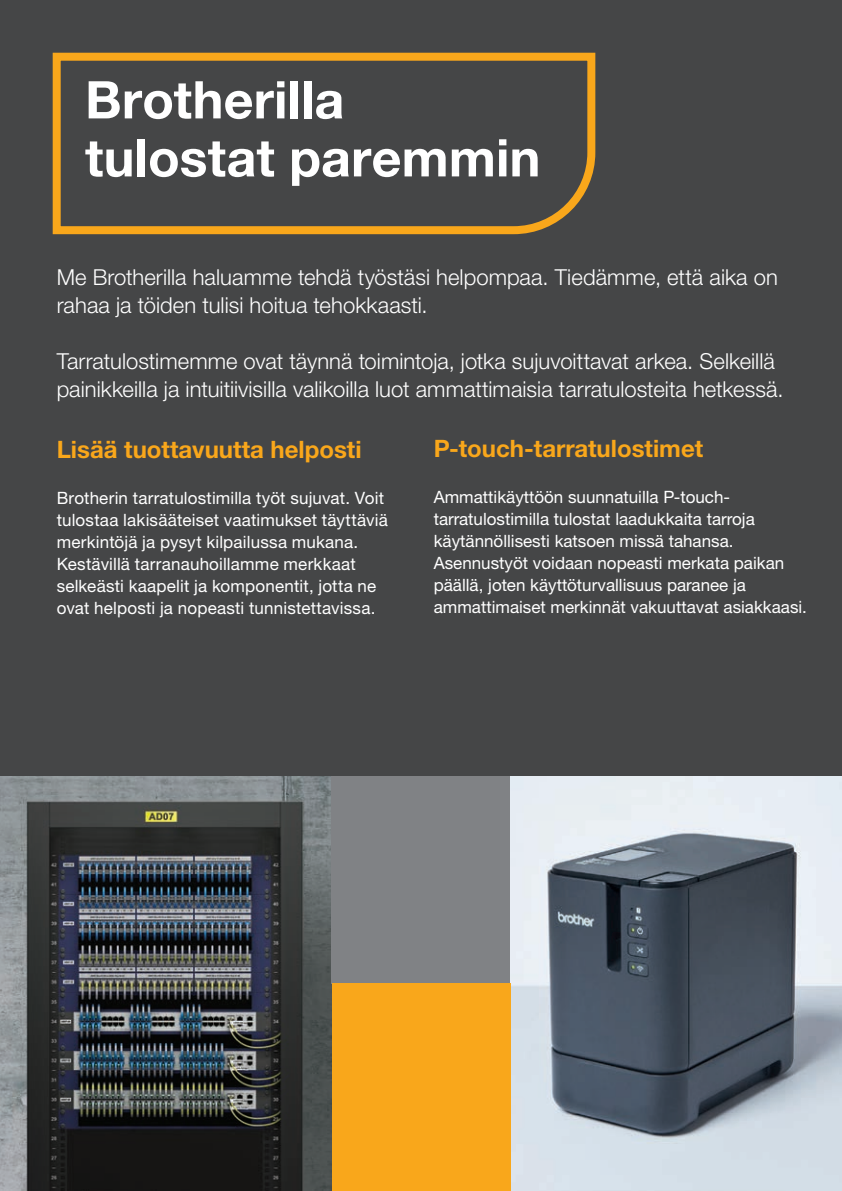
<style>
.page{position:relative;width:842px;height:1191px;background:#fff}
.page>*{position:absolute;margin:0;border:0;box-sizing:border-box;transform-origin:0 0}
.t1{font:700 52px/58px "Helvetica Neue LTW1 G";letter-spacing:.005em;color:#fff}
.t2{font:700 24px "Helvetica Neue LTW1 G";color:#f9a71b}
.t3{font:300 22px/28px "Helvetica Neue LTW1 G";color:#fff}
.t4{font:17px/22px "Helvetica Neue LTW1 G";color:#fff}
</style>
<div class="page">
<div style="left:0;top:0;width:842px;height:885px;background:#454647"></div>
<svg style="left:52px;top:52px;width:544px;height:183px"></svg>
<img style="left:0;top:777px;width:332px;height:414px">
<img style="left:510px;top:777px;width:332px;height:414px">
<div style="left:332px;top:777px;width:178px;height:207px;background:#808285"></div>
<div style="left:332px;top:984px;width:178px;height:207px;background:#f9a71b"></div>
<h1 class="t1" style="left:85px;top:71px;width:457px">Brotherilla tulostat paremmin</h1>
<p class="t3" style="left:57px;top:263px;width:723px">Me Brotherilla haluamme tehdä työstäsi helpompaa. Tiedämme, että aika on rahaa ja töiden tulisi hoitua tehokkaasti.</p>
<p class="t3" style="left:57px;top:347px;width:728px">Tarratulostimemme ovat täynnä toimintoja, jotka sujuvoittavat arkea. Selkeillä painikkeilla ja intuitiivisilla valikoilla luot ammattimaisia tarratulosteita hetkessä.</p>
<h2 class="t2" style="left:57px;top:435px;width:306px">Lisää tuottavuutta helposti</h2>
<p class="t4" style="left:57px;top:487px;width:333px">Brotherin tarratulostimilla työt sujuvat. Voit tulostaa lakisääteiset vaatimukset täyttäviä merkintöjä ja pysyt kilpailussa mukana.<br>Kestävillä tarranauhoillamme merkkaat selkeästi kaapelit ja komponentit, jotta ne ovat helposti ja nopeasti tunnistettavissa.</p>
<h2 class="t2" style="left:434px;top:433px;width:271px">P-touch-tarratulostimet</h2>
<p class="t4" style="left:434px;top:485px;width:375px">Ammattikäyttöön suunnatuilla P-touch&shy;tarratulostimilla tulostat laadukkaita tarroja käytännöllisesti katsoen missä tahansa.<br>Asennustyöt voidaan nopeasti merkata paikan päällä, joten käyttöturvallisuus paranee ja ammattimaiset merkinnät vakuuttavat asiakkaasi.</p>
</div>
